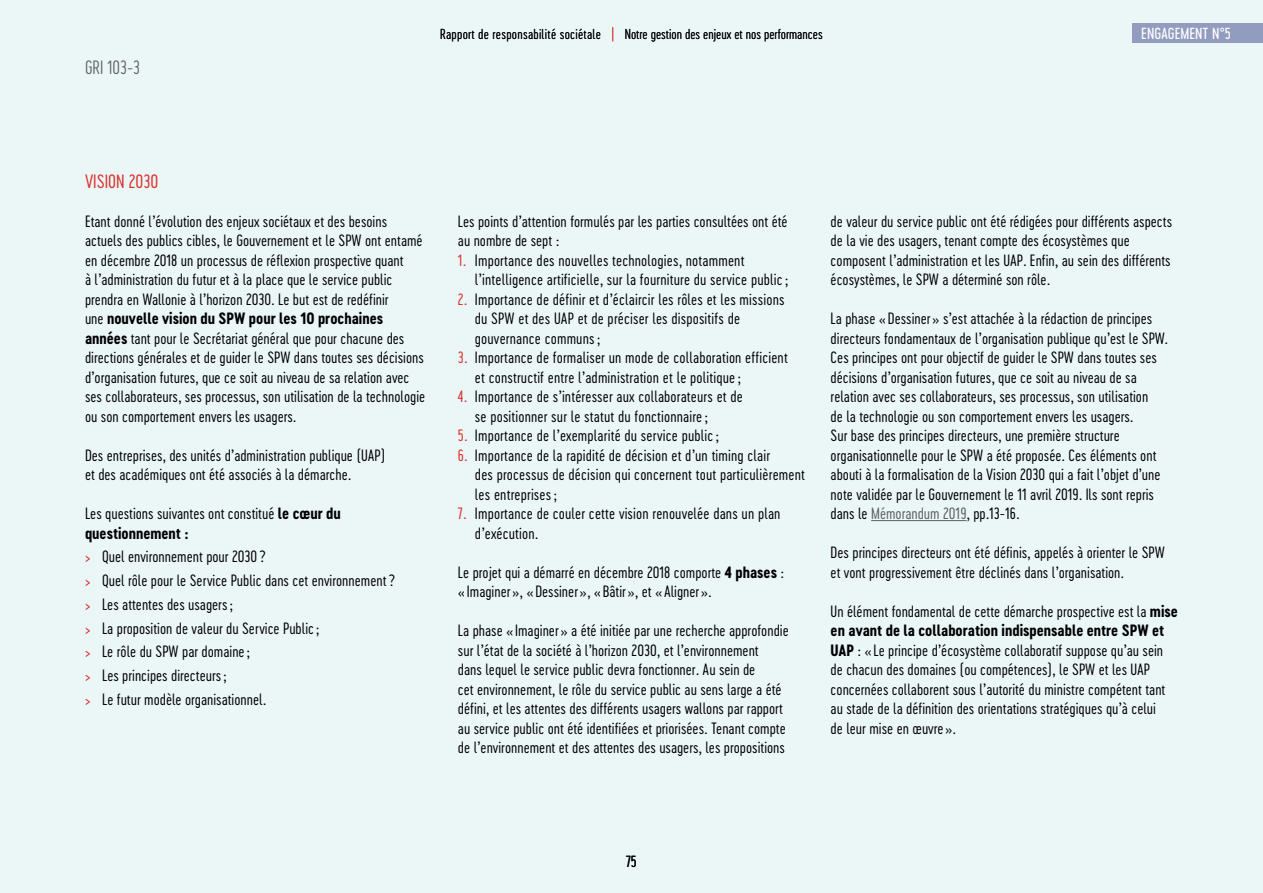
<style>
.page{position:relative;width:1263px;height:893px;background:#ebf6f7}
.page>*{position:absolute;margin:0;border:0;box-sizing:border-box;transform-origin:0 0}
.t1{font:18px "Cervo Neue Light Neue";color:#db322e}
.t2{font:18px "Cervo Neue Extra Light Neue";color:#5d6162}
.t3{font:15.3px/19.5px "Cervo Neue Light Neue";color:#000}
.t4{font:15.3px "Cervo Neue Bold Neue";color:#000}
.t5{font:15px "Cervo Neue Regular Neue";color:#fff}
.t6{font:15px "Cervo Neue Light Neue";color:#000}
.t7{font:13.5px "Cervo Neue Extra Light Neue";color:#000}
.s1{color:#db322e}
.s2{font-family:"Cervo Neue Light Neue"}
.s3{font-family:"Cervo Neue Bold Neue"}
.s4{color:#5d6162}
</style>
<div class="page">
<div style="left:1133px;top:23px;width:130px;height:19px;background:#929cbf"></div>
<hr style="left:871px;top:520px;width:95px;height:1px;background:#5d6162">
<p class="t2" style="left:85px;top:55px;width:56px">GRI 103-3</p>
<p class="t7" style="left:440px;top:26px;width:384px">Rapport de responsabilité sociétale <span class="s1">|</span> Notre gestion des enjeux et nos performances</p>
<p class="t5" style="left:1141px;top:23px;width:91px">ENGAGEMENT N°5</p>
<p class="t1" style="left:85px;top:169px;width:75px">VISION 2030</p>
<p class="t3" style="left:85px;top:211px;width:339px">Etant donné l’évolution des enjeux sociétaux et des besoins actuels des publics cibles, le Gouvernement et le SPW ont entamé en décembre 2018 un processus de réflexion prospective quant<br>à l’administration du futur et à la place que le service public prendra en Wallonie à l’horizon 2030. Le but est de redéfinir</p>
<p class="t4" style="left:85px;top:308px;width:300px"><span class="s2">une</span> nouvelle vision du SPW pour les 10 prochaines</p>
<p class="t3" style="left:85px;top:328px;width:342px"><span class="s3">années</span> tant pour le Secrétariat général que pour chacune des directions générales et de guider le SPW dans toutes ses décisions d’organisation futures, que ce soit au niveau de sa relation avec ses collaborateurs, ses processus, son utilisation de la technologie ou son comportement envers les usagers.</p>
<p class="t3" style="left:85px;top:445px;width:302px">Des entreprises, des unités d’administration publique (UAP) et des académiques ont été associés à la démarche.</p>
<p class="t3" style="left:85px;top:504px;width:257px">Les questions suivantes ont constitué <span class="s3">le cœur du</span></p>
<p class="t4" style="left:85px;top:522px;width:105px">questionnement :</p>
<p class="t3" style="left:85px;top:545px;width:312px;line-height:23.7px"><span class="s1">&gt;</span> Quel environnement pour 2030 ?<br><span class="s1">&gt;</span> Quel rôle pour le Service Public dans cet environnement ? <span class="s1">&gt;</span> Les attentes des usagers;<br><span class="s1">&gt;</span> La proposition de valeur du Service Public;<br><span class="s1">&gt;</span> Le rôle du SPW par domaine;<br><span class="s1">&gt;</span> Les principes directeurs;<br><span class="s1">&gt;</span> Le futur modèle organisationnel.</p>
<p class="t3" style="left:458px;top:211px;width:331px">Les points d’attention formulés par les parties consultées ont été au nombre de sept :</p>
<p class="t3" style="left:475px;top:250px;width:315px;text-indent:-17px"><span class="s1">1.</span> Importance des nouvelles technologies, notamment l’intelligence artificielle, sur la fourniture du service public;</p>
<p class="t3" style="left:475px;top:289px;width:311px;text-indent:-17px"><span class="s1">2.</span> Importance de définir et d’éclaircir les rôles et les missions du SPW et des UAP et de préciser les dispositifs de gouvernance communs;</p>
<p class="t3" style="left:475px;top:348px;width:314px;text-indent:-17px"><span class="s1">3.</span> Importance de formaliser un mode de collaboration efficient et constructif entre l’administration et le politique;</p>
<p class="t3" style="left:475px;top:387px;width:269px;text-indent:-17px"><span class="s1">4.</span> Importance de s’intéresser aux collaborateurs et de se positionner sur le statut du fonctionnaire;</p>
<p class="t3" style="left:458px;top:426px;width:263px"><span class="s1">5.</span> Importance de l’exemplarité du service public;</p>
<p class="t3" style="left:475px;top:445px;width:331px;text-indent:-17px"><span class="s1">6.</span> Importance de la rapidité de décision et d’un timing clair<br>des processus de décision qui concernent tout particulièrement les entreprises;</p>
<p class="t3" style="left:475px;top:504px;width:307px;text-indent:-17px"><span class="s1">7.</span> Importance de couler cette vision renouvelée dans un plan d’exécution.</p>
<p class="t3" style="left:458px;top:562px;width:327px">Le projet qui a démarré en décembre 2018 comporte <span class="s3">4 phases</span> : « Imaginer », « Dessiner », « Bâtir », et « Aligner ».</p>
<p class="t3" style="left:458px;top:621px;width:332px">La phase « Imaginer » a été initiée par une recherche approfondie sur l’état de la société à l’horizon 2030, et l’environnement<br>dans lequel le service public devra fonctionner. Au sein de<br>cet environnement, le rôle du service public au sens large a été défini, et les attentes des différents usagers wallons par rapport au service public ont été identifiées et priorisées. Tenant compte de l’environnement et des attentes des usagers, les propositions</p>
<p class="t3" style="left:831px;top:211px;width:343px">de valeur du service public ont été rédigées pour différents aspects de la vie des usagers, tenant compte des écosystèmes que composent l’administration et les UAP. Enfin, au sein des différents écosystèmes, le SPW a déterminé son rôle.</p>
<p class="t3" style="left:831px;top:309px;width:339px">La phase « Dessiner » s’est attachée à la rédaction de principes directeurs fondamentaux de l’organisation publique qu’est le SPW.<br>Ces principes ont pour objectif de guider le SPW dans toutes ses décisions d’organisation futures, que ce soit au niveau de sa relation avec ses collaborateurs, ses processus, son utilisation<br>de la technologie ou son comportement envers les usagers.<br>Sur base des principes directeurs, une première structure organisationnelle pour le SPW a été proposée. Ces éléments ont abouti à la formalisation de la Vision 2030 qui a fait l’objet d’une note validée par le Gouvernement le 11 avril 2019. Ils sont repris dans le <span class="s4">Mémorandum 2019</span>, pp.13-16.</p>
<p class="t3" style="left:831px;top:543px;width:336px">Des principes directeurs ont été définis, appelés à orienter le SPW et vont progressivement être déclinés dans l’organisation.</p>
<p class="t3" style="left:831px;top:601px;width:349px">Un élément fondamental de cette démarche prospective est la <span class="s3">mise</span></p>
<p class="t4" style="left:831px;top:620px;width:335px">en avant de la collaboration indispensable entre SPW et</p>
<p class="t3" style="left:831px;top:640px;width:336px"><span class="s3">UAP</span> : « Le principe d’écosystème collaboratif suppose qu’au sein de chacun des domaines (ou compétences), le SPW et les UAP concernées collaborent sous l’autorité du ministre compétent tant au stade de la définition des orientations stratégiques qu’à celui de leur mise en œuvre ».</p>
<p class="t6" style="left:626px;top:851px;width:12px">75</p>
</div>
